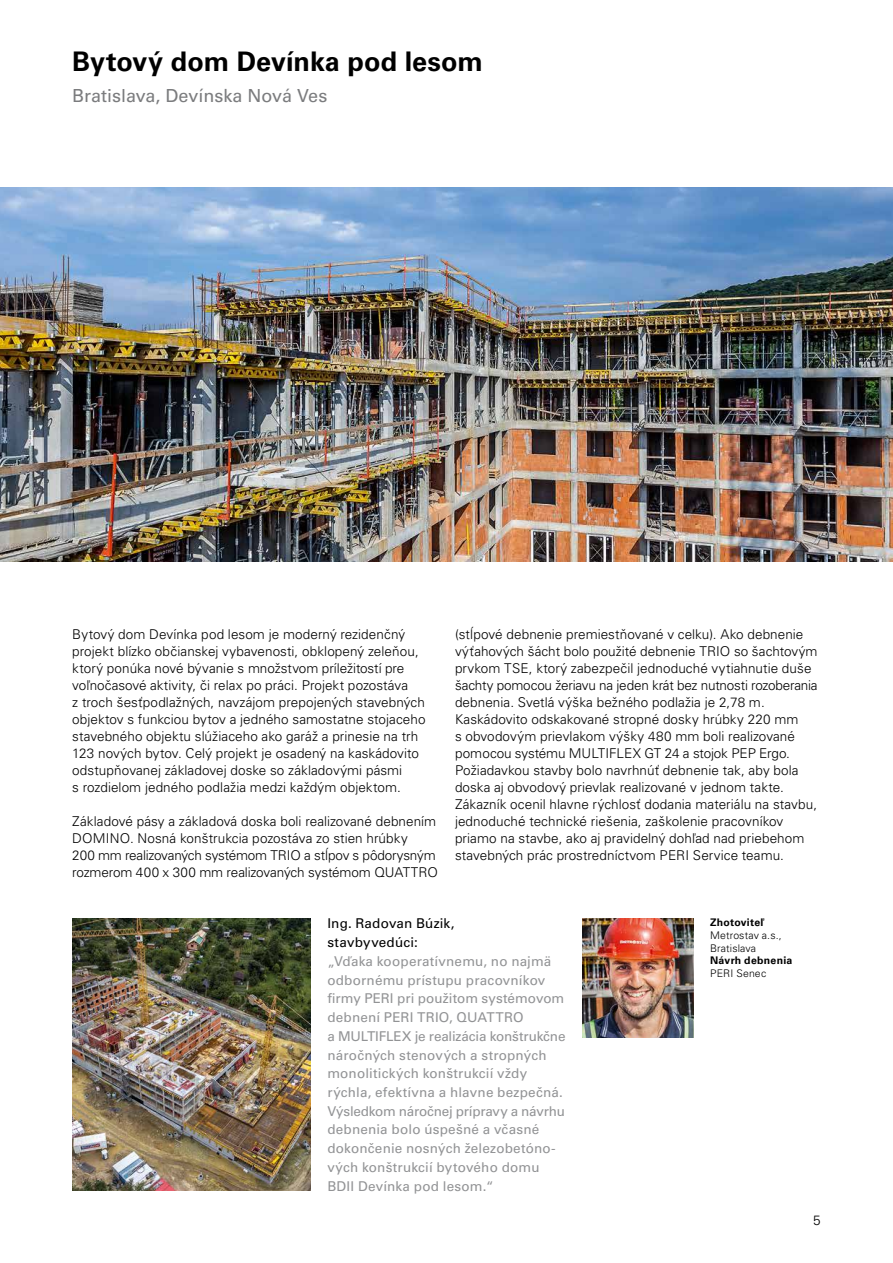
<style>
.page{position:relative;width:893px;height:1263px;background:#fff}
.page>*{position:absolute;margin:0;border:0;box-sizing:border-box;transform-origin:0 0}
.t1{font:700 27px "Univers LT Pro";color:#000}
.t2{font:18px "Univers LTCYR 55 Roman";letter-spacing:-.005em;color:#7b7c7e}
.t3{font:300 13.5px/17px "Univers LT Pro";letter-spacing:.005em;color:#000}
.t4{font:13.5px/18.8px "Univers LTCYR 55 Roman";letter-spacing:.01em;color:#929395}
.t5{font:13.5px/18.8px "Univers LTCYR 55 Roman";letter-spacing:.01em;color:#000}
.t6{font:300 10.5px/12.8px "Univers LT Pro";letter-spacing:.015em;color:#000}
.t7{font:700 10.5px "Univers LT Pro";letter-spacing:.025em;color:#000}
</style>
<div class="page">
<img style="left:583px;top:918px;width:110px;height:119px">
<img style="left:0;top:187px;width:893px;height:374px">
<img style="left:72px;top:918px;width:238px;height:273px">
<h1 class="t1" style="left:72px;top:45px;width:412px">Bytový dom Devínka pod lesom</h1>
<h2 class="t2" style="left:72px;top:83px;width:257px">Bratislava, Devínska Nová Ves</h2>
<p class="t3" style="left:72px;top:626px;width:355px">Bytový dom Devínka pod lesom je moderný rezidenčný projekt blízko občianskej vybavenosti, obklopený zeleňou, ktorý ponúka nové bývanie s množstvom príležitostí pre voľnočasové aktivity, či relax po práci. Projekt pozostáva<br>z troch šesťpodlažných, navzájom prepojených stavebných objektov s funkciou bytov a jedného samostatne stojaceho stavebného objektu slúžiaceho ako garáž a prinesie na trh 123 nových bytov. Celý projekt je osadený na kaskádovito odstupňovanej základovej doske so základovými pásmi<br>s rozdielom jedného podlažia medzi každým objektom.</p>
<p class="t3" style="left:72px;top:813px;width:367px">Základové pásy a základová doska boli realizované debnením DOMINO. Nosná konštrukcia pozostáva zo stien hrúbky<br>200 mm realizovaných systémom TRIO a stĺpov s pôdorysným rozmerom 400 x 300 mm realizovaných systémom QUATTRO</p>
<p class="t3" style="left:455px;top:626px;width:364px">(stĺpové debnenie premiestňované v celku). Ako debnenie výťahových šácht bolo použité debnenie TRIO so šachtovým prvkom TSE, ktorý zabezpečil jednoduché vytiahnutie duše šachty pomocou žeriavu na jeden krát bez nutnosti rozoberania debnenia. Svetlá výška bežného podlažia je 2,78 m.<br>Kaskádovito odskakované stropné dosky hrúbky 220 mm<br>s obvodovým prievlakom výšky 480 mm boli realizované pomocou systému MULTIFLEX GT 24 a stojok PEP Ergo.<br>Požiadavkou stavby bolo navrhnúť debnenie tak, aby bola doska aj obvodový prievlak realizované v jednom takte.<br>Zákazník ocenil hlavne rýchlosť dodania materiálu na stavbu, jednoduché technické riešenia, zaškolenie pracovníkov priamo na stavbe, ako aj pravidelný dohľad nad priebehom stavebných prác prostredníctvom PERI Service teamu.</p>
<p class="t5" style="left:327px;top:913px;width:129px">Ing. Radovan Búzik, stavbyvedúci:</p>
<p class="t4" style="left:327px;top:951px;width:240px">„Vďaka kooperatívnemu, no najmä odbornému prístupu pracovníkov firmy PERI pri použitom systémovom debnení PERI TRIO, QUATTRO<br>a MULTIFLEX je realizácia konštrukčne náročných stenových a stropných monolitických konštrukcií vždy rýchla, efektívna a hlavne bezpečná.<br>Výsledkom náročnej prípravy a návrhu debnenia bolo úspešné a včasné dokončenie nosných železobetóno&shy;vých konštrukcií bytového domu BDII Devínka pod lesom.“</p>
<p class="t7" style="left:710px;top:916px;width:55px">Zhotoviteľ</p>
<p class="t6" style="left:710px;top:929px;width:73px">Metrostav a.s.,<br>Bratislava</p>
<p class="t7" style="left:710px;top:954px;width:84px">Návrh debnenia</p>
<p class="t6" style="left:710px;top:967px;width:58px">PERI Senec</p>
<p class="t3" style="left:813px;top:1212px;width:9px">5</p>
</div>
